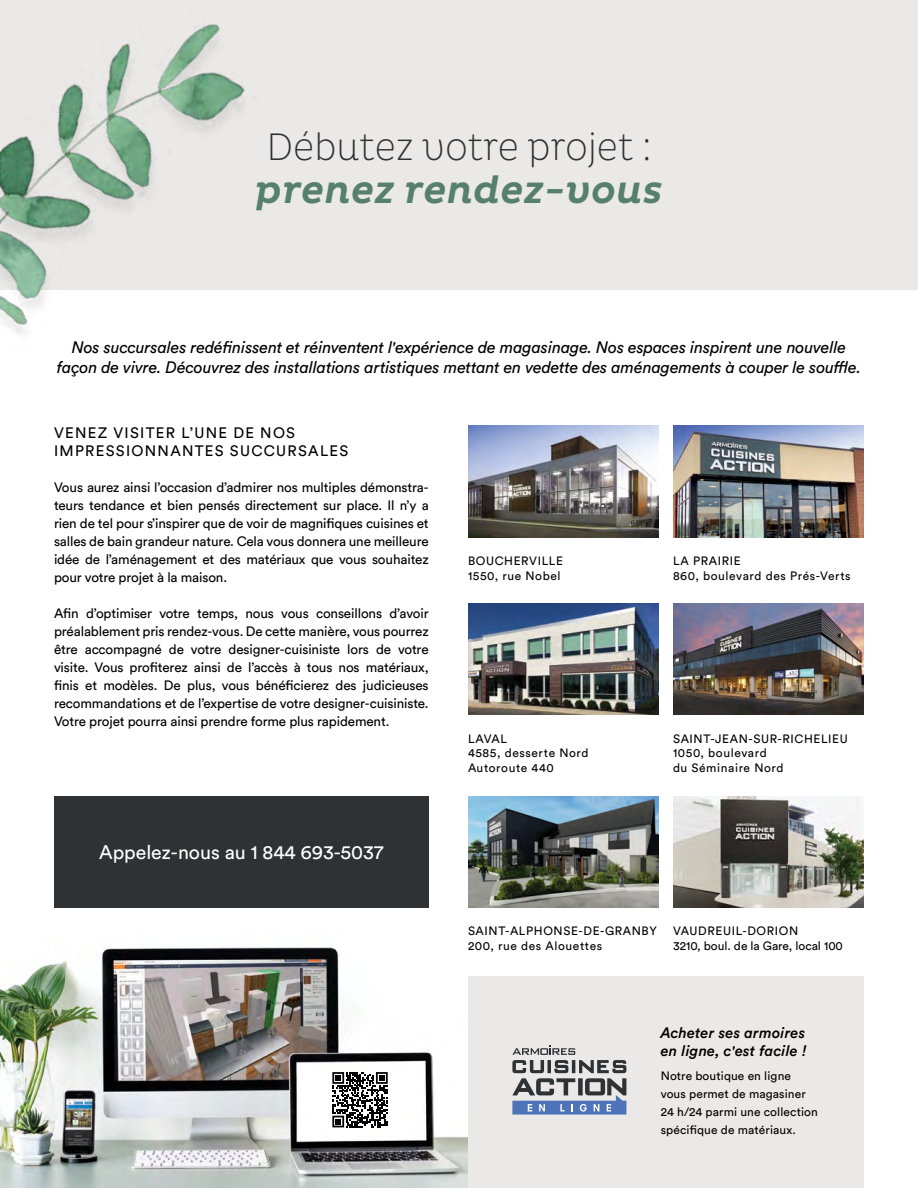
<style>
.page{position:relative;width:918px;height:1188px;background:#fff}
.page>*{position:absolute;margin:0;border:0;box-sizing:border-box;transform-origin:0 0}
.t1{font:200 39px "Pluto Cond";color:#2f3235}
.t2{font:italic 500 39px "Pluto";color:#56806c}
.t3{font:19.5px "Circular Std";color:#fff}
.t4{font:italic 16.5px/19.8px "Circular Std";letter-spacing:-.01em;color:#000;text-align:center}
.t5{font:15px/18px "Circular Std";letter-spacing:.085em;color:#000}
.t6{font:italic 500 15px/18px "Circular Std";letter-spacing:.01em;color:#000}
.t7{font:13.5px/18px "Circular Std";letter-spacing:-.01em;color:#000;text-align:justify}
.t8{font:12px/14.4px "Circular Std";letter-spacing:.045em;color:#000}
.t9{font:12px/18px "Circular Std";letter-spacing:.01em;color:#000}
.t10{font:12px/14.4px "Circular Std";letter-spacing:.005em;color:#000}
</style>
<div class="page">
<div style="left:468px;top:976px;width:396px;height:212px;background:#eae9e7"></div>
<div style="left:0;top:0;width:918px;height:289px;background:#eae9e7"></div>
<img style="left:468px;top:604px;width:191px;height:111px">
<img style="left:673px;top:604px;width:191px;height:111px">
<img style="left:673px;top:796px;width:191px;height:111px">
<svg style="left:512px;top:1045px;width:114px;height:70px"></svg>
<div style="left:54px;top:796px;width:375px;height:111px;background:#2f3235"></div>
<img style="left:673px;top:426px;width:191px;height:111px">
<img style="left:468px;top:426px;width:191px;height:111px">
<img style="left:468px;top:796px;width:191px;height:111px">
<img style="left:0;top:947px;width:468px;height:241px">
<svg style="left:332px;top:1072px;width:56px;height:55px"></svg>
<img style="left:0;top:24px;width:281px;height:311px">
<h1 class="t1" style="left:266px;top:125px;width:387px">Débutez votre projet :</h1>
<h1 class="t2" style="left:255px;top:167px;width:410px">prenez rendez-vous</h1>
<p class="t4" style="left:57px;top:337px;width:806px">Nos succursales redéfinissent et réinventent l'expérience de magasinage. Nos espaces inspirent une nouvelle façon de vivre. Découvrez des installations artistiques mettant en vedette des aménagements à couper le souffle.</p>
<p class="t5" style="left:54px;top:424px;width:296px">VENEZ VISITER L’UNE DE NOS<br>IMPRESSIONNANTES SUCCURSALES</p>
<p class="t7" style="left:54px;top:478px;width:376px">Vous aurez ainsi l’occasion d’admirer nos multiples démonstra&shy;teurs tendance et bien pensés directement sur place. Il n’y a rien de tel pour s’inspirer que de voir de magnifiques cuisines et salles de bain grandeur nature. Cela vous donnera une meilleure idée de l’aménagement et des matériaux que vous souhaitez pour votre projet à la maison.</p>
<p class="t7" style="left:54px;top:604px;width:376px">Afin d’optimiser votre temps, nous vous conseillons d’avoir préalablement pris rendez-vous. De cette manière, vous pourrez être accompagné de votre designer-cuisiniste lors de votre visite. Vous profiterez ainsi de l’accès à tous nos matériaux, finis et modèles. De plus, vous bénéficierez des judicieuses recommandations et de l’expertise de votre designer-cuisiniste.<br>Votre projet pourra ainsi prendre forme plus rapidement.</p>
<h2 class="t3" style="left:99px;top:840px;width:286px">Appelez-nous au 1 844 693-5037</h2>
<p class="t8" style="left:468px;top:554px;width:97px">BOUCHERVILLE<br>1550, rue Nobel</p>
<p class="t8" style="left:673px;top:554px;width:179px">LA PRAIRIE<br>860, boulevard des Prés-Verts</p>
<p class="t8" style="left:468px;top:731px;width:122px">LAVAL<br>4585, desserte Nord<br>Autoroute 440</p>
<p class="t8" style="left:673px;top:731px;width:176px">SAINT-JEAN-SUR-RICHELIEU<br>1050, boulevard<br>du Séminaire Nord</p>
<p class="t8" style="left:468px;top:924px;width:190px">SAINT-ALPHONSE-DE-GRANBY<br>200, rue des Alouettes</p>
<p class="t10" style="left:673px;top:924px;width:171px">VAUDREUIL-DORION<br>3210, boul. de la Gare, local 100</p>
<p class="t6" style="left:661px;top:1024px;width:148px">Acheter ses armoires en ligne, c'est facile !</p>
<p class="t9" style="left:661px;top:1067px;width:159px">Notre boutique en ligne vous permet de magasiner<br>24 h/24 parmi une collection spécifique de matériaux.</p>
</div>
